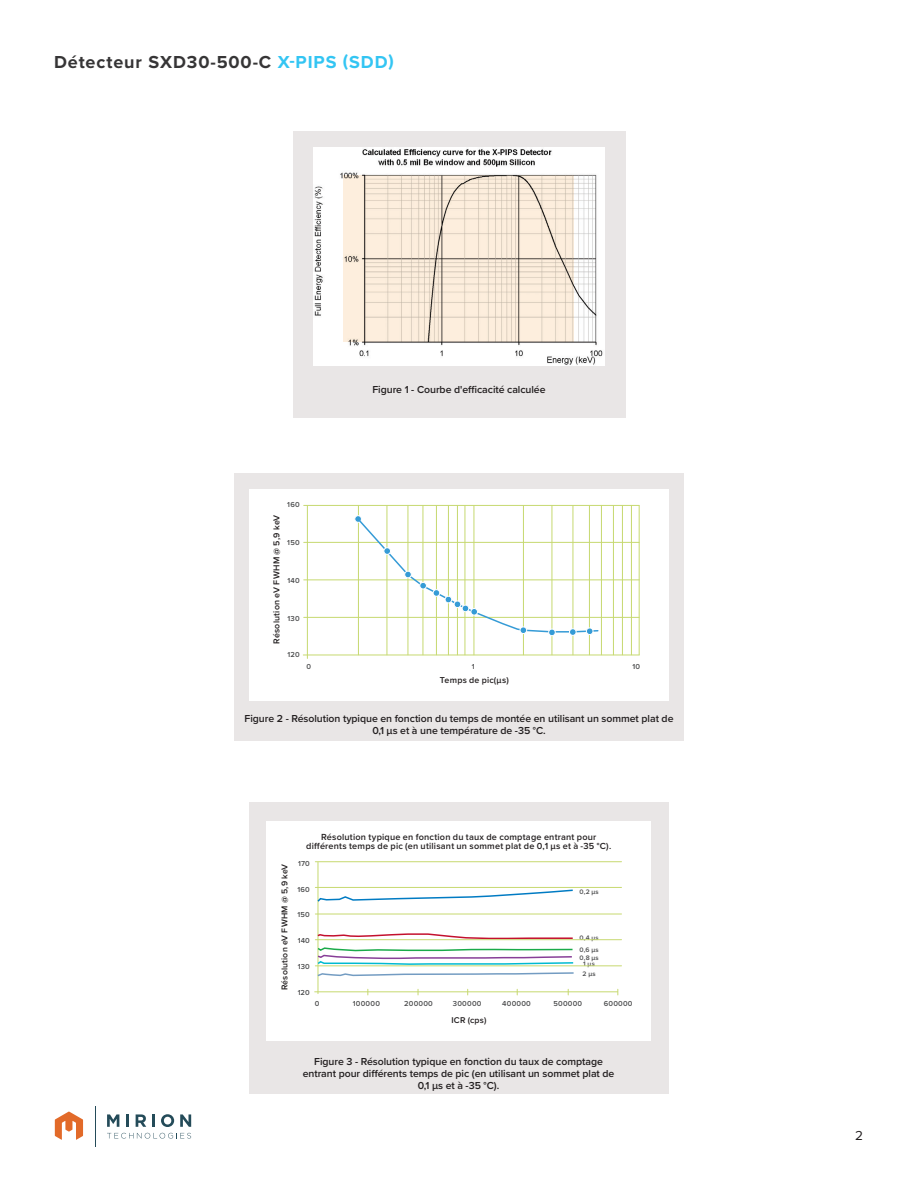
<style>
.page{position:relative;width:918px;height:1188px;background:#fff}
.page>*{position:absolute;margin:0;border:0;box-sizing:border-box;transform-origin:0 0}
.Small_Header{font:700 18px "Proxima Nova";letter-spacing:.05em;color:#363536}
.t1{font:13.5px "Proxima Nova";color:#231f20}
.t2{font:600 10.5px/12px "Proxima Nova";letter-spacing:-.005em;color:#231f20;text-align:center}
.t3{font:600 9.15px/8.7px "Proxima Nova";letter-spacing:.025em;color:#231f20;text-align:center}
.t4{font:600 8.85px "Proxima Nova";letter-spacing:.025em;color:#231f20}
.t5{font:600 8.7px "Proxima Nova";letter-spacing:.025em;color:#231f20}
.t6{font:600 7.5px "Proxima Nova";letter-spacing:.03em;color:#4b4c4d}
.t7{font:600 6.75px "Proxima Nova";letter-spacing:.04em;color:#4b4c4d}
.s1{color:#33c5f3}
</style>
<div class="page">
<hr style="left:95px;top:1106px;width:1px;height:41px;background:#244b59">
<svg style="left:107px;top:1133px;width:84px;height:6px"></svg>
<svg style="left:107px;top:1114px;width:12px;height:13px"></svg>
<svg style="left:126px;top:1114px;width:3px;height:13px"></svg>
<svg style="left:136px;top:1114px;width:10px;height:13px"></svg>
<svg style="left:152px;top:1114px;width:3px;height:13px"></svg>
<svg style="left:161px;top:1114px;width:13px;height:13px"></svg>
<svg style="left:180px;top:1114px;width:11px;height:13px"></svg>
<svg style="left:55px;top:1112px;width:28px;height:28px"></svg>
<div style="left:234px;top:473px;width:450px;height:268px;background:#e9e6e6"></div>
<div style="left:249px;top:489px;width:420px;height:211px;background:#fff"></div>
<hr style="left:304px;top:505px;width:335px;height:1px;background:#c7d970">
<hr style="left:303px;top:655px;width:336px;height:1px;background:#c7d970">
<hr style="left:358px;top:506px;width:1px;height:149px;background:#c7d970">
<hr style="left:307px;top:506px;width:1px;height:152px;background:#c7d970">
<div style="left:354px;top:515px;width:8px;height:8px;border:1px solid #fff;border-radius:50%"></div>
<hr style="left:387px;top:506px;width:1px;height:149px;background:#c7d970">
<hr style="left:408px;top:506px;width:1px;height:149px;background:#c7d970">
<hr style="left:423px;top:506px;width:1px;height:149px;background:#c7d970">
<hr style="left:436px;top:506px;width:1px;height:149px;background:#c7d970">
<hr style="left:448px;top:506px;width:1px;height:149px;background:#c7d970">
<hr style="left:457px;top:506px;width:1px;height:149px;background:#c7d970">
<hr style="left:465px;top:506px;width:1px;height:149px;background:#c7d970">
<hr style="left:474px;top:506px;width:1px;height:149px;background:#c7d970">
<hr style="left:523px;top:506px;width:1px;height:149px;background:#c7d970">
<hr style="left:552px;top:506px;width:1px;height:149px;background:#c7d970">
<hr style="left:573px;top:506px;width:1px;height:149px;background:#c7d970">
<hr style="left:589px;top:506px;width:1px;height:149px;background:#c7d970">
<hr style="left:601px;top:506px;width:1px;height:149px;background:#c7d970">
<hr style="left:613px;top:506px;width:1px;height:149px;background:#c7d970">
<hr style="left:622px;top:506px;width:1px;height:149px;background:#c7d970">
<hr style="left:631px;top:506px;width:1px;height:149px;background:#c7d970">
<hr style="left:304px;top:542px;width:335px;height:1px;background:#c7d970">
<hr style="left:304px;top:580px;width:335px;height:1px;background:#c7d970">
<hr style="left:304px;top:617px;width:335px;height:1px;background:#c7d970">
<hr style="left:639px;top:506px;width:1px;height:149px;background:#c7d970">
<div style="left:548px;top:629px;width:8px;height:7px;border:1px solid #fff;border-radius:50%"></div>
<svg style="left:355px;top:516px;width:244px;height:119px"></svg>
<div style="left:569px;top:628px;width:8px;height:8px;border:1px solid #fff;border-radius:50%"></div>
<div style="left:586px;top:628px;width:7px;height:7px;background:#359bd6;border-radius:50%"></div>
<div style="left:586px;top:627px;width:8px;height:8px;border:1px solid #fff;border-radius:50%"></div>
<div style="left:249px;top:802px;width:419px;height:292px;background:#e9e6e6"></div>
<div style="left:293px;top:131px;width:332px;height:286px;background:#e9e6e6"></div>
<img style="left:313px;top:148px;width:292px;height:218px">
<svg style="left:344px;top:176px;width:230px;height:166px;background:#f0e2d1"></svg>
<div style="left:266px;top:821px;width:385px;height:220px;background:#fff"></div>
<hr style="left:318px;top:862px;width:1px;height:132px;background:#c7d970">
<hr style="left:315px;top:991px;width:303px;height:1px;background:#c7d970">
<hr style="left:315px;top:861px;width:307px;height:1px;background:#c7d970">
<svg style="left:317px;top:889px;width:256px;height:14px"></svg>
<svg style="left:317px;top:933px;width:256px;height:6px"></svg>
<hr style="left:315px;top:887px;width:307px;height:1px;background:#c7d970">
<hr style="left:315px;top:914px;width:307px;height:1px;background:#c7d970">
<hr style="left:315px;top:939px;width:307px;height:1px;background:#c7d970">
<hr style="left:315px;top:966px;width:307px;height:1px;background:#c7d970">
<svg style="left:316px;top:946px;width:259px;height:32px"></svg>
<p class="Small_Header" style="left:54px;top:49px;width:341px">Détecteur SXD30-500-C <span class="s1">X-PIPS (SDD)</span></p>
<p class="t6" style="left:287px;top:499px;width:14px">160</p>
<p class="t6" style="left:287px;top:537px;width:14px">150</p>
<p class="t6" style="left:287px;top:575px;width:14px">140</p>
<p class="t6" style="left:288px;top:613px;width:14px">130</p>
<p class="t6" style="left:287px;top:649px;width:14px">120</p>
<p class="t4" style="left:270px;top:644px;width:131px;rotate:-90deg">Résolution eV FWHM @ 5,9 keV</p>
<p class="t2" style="left:372px;top:383px;width:175px">Figure 1 - Courbe d'efficacité calculée</p>
<p class="t6" style="left:307px;top:661px;width:6px">0</p>
<p class="t6" style="left:472px;top:661px;width:4px">1</p>
<p class="t6" style="left:633px;top:661px;width:9px">10</p>
<p class="t4" style="left:440px;top:674px;width:70px">Temps de pic(µs)</p>
<p class="t2" style="left:245px;top:713px;width:430px">Figure 2 - Résolution typique en fonction du temps de montée en utilisant un sommet plat de<br>0,1 µs et à une température de -35 °C.</p>
<p class="t5" style="left:278px;top:990px;width:128px;rotate:-90deg">Résolution eV FWHM @ 5,9 keV</p>
<p class="t3" style="left:306px;top:832px;width:306px">Résolution typique en fonction du taux de comptage entrant pour différents temps de pic (en utilisant un sommet plat de 0,1 µs et à -35 °C).</p>
<p class="t6" style="left:298px;top:858px;width:13px">170</p>
<p class="t6" style="left:297px;top:883px;width:14px">160</p>
<p class="t6" style="left:298px;top:909px;width:14px">150</p>
<p class="t6" style="left:298px;top:935px;width:14px">140</p>
<p class="t6" style="left:298px;top:961px;width:14px">130</p>
<p class="t6" style="left:298px;top:987px;width:14px">120</p>
<p class="t7" style="left:580px;top:887px;width:21px">0,2 µs</p>
<p class="t7" style="left:580px;top:933px;width:21px">0,4 µs</p>
<p class="t7" style="left:580px;top:945px;width:21px">0,6 µs</p>
<p class="t7" style="left:583px;top:959px;width:13px">1 µs</p>
<p class="t7" style="left:583px;top:969px;width:15px">2 µs</p>
<p class="t7" style="left:580px;top:953px;width:21px">0,8 µs</p>
<p class="t6" style="left:315px;top:998px;width:6px">0</p>
<p class="t6" style="left:353px;top:998px;width:29px">100000</p>
<p class="t6" style="left:502px;top:998px;width:30px">400000</p>
<p class="t6" style="left:604px;top:998px;width:30px">600000</p>
<p class="t6" style="left:404px;top:998px;width:30px">200000</p>
<p class="t6" style="left:453px;top:998px;width:30px">300000</p>
<p class="t6" style="left:553px;top:998px;width:30px">500000</p>
<p class="t5" style="left:451px;top:1013px;width:37px">ICR (cps)</p>
<p class="t2" style="left:303px;top:1055px;width:313px">Figure 3 - Résolution typique en fonction du taux de comptage entrant pour différents temps de pic (en utilisant un sommet plat de<br>0,1 µs et à -35 °C).</p>
<p class="t1" style="left:855px;top:1125px;width:9px">2</p>
</div>
